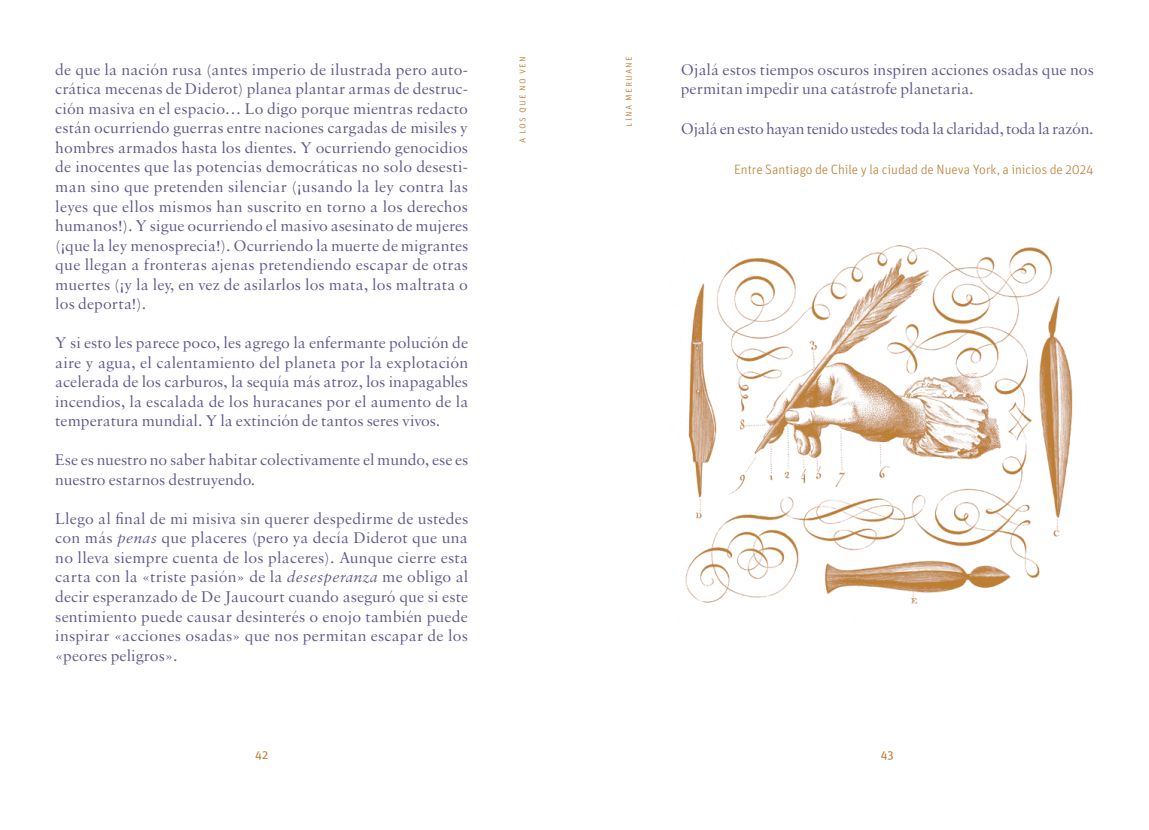
<style>
.page{position:relative;width:1149px;height:830px;background:#fff}
.page>*{position:absolute;margin:0;border:0;box-sizing:border-box;transform-origin:0 0}
.t1{font:16.5px/19.5px "Sabon MT Std";color:#5d578b;text-align:justify}
.t2{font:16.5px "Sabon MT Std";letter-spacing:-.02em;color:#5d578b}
.t3{font:300 13.5px "Unit Pro";color:#bb7e33}
.t4{font:12px "Unit Pro";color:#bb7e33}
.t5{font:300 10.5px "Unit Pro";letter-spacing:.1em;color:#bb7e33}
.s1{font-style:italic}
</style>
<div class="page">
<img style="left:670px;top:245px;width:403px;height:359px">
<p class="t1" style="left:55px;top:59px;width:414px">de que la nación rusa (antes imperio de ilustrada pero auto&shy;crática mecenas de Diderot) planea plantar armas de destruc&shy;ción masiva en el espacio… Lo digo porque mientras redacto están ocurriendo guerras entre naciones cargadas de misiles y hombres armados hasta los dientes. Y ocurriendo genocidios de inocentes que las potencias democráticas no solo desesti&shy;man sino que pretenden silenciar (¡usando la ley contra las leyes que ellos mismos han suscrito en torno a los derechos humanos!). Y sigue ocurriendo el masivo asesinato de mujeres (¡que la ley menosprecia!). Ocurriendo la muerte de migrantes que llegan a fronteras ajenas pretendiendo escapar de otras muertes (¡y la ley, en vez de asilarlos los mata, los maltrata o los deporta!).</p>
<p class="t1" style="left:55px;top:332px;width:414px">Y si esto les parece poco, les agrego la enfermante polución de aire y agua, el calentamiento del planeta por la explotación acelerada de los carburos, la sequía más atroz, los inapagables incendios, la escalada de los huracanes por el aumento de la temperatura mundial. Y la extinción de tantos seres vivos.</p>
<p class="t1" style="left:55px;top:449px;width:414px">Ese es nuestro no saber habitar colectivamente el mundo, ese es nuestro estarnos destruyendo.</p>
<p class="t1" style="left:55px;top:508px;width:414px">Llego al final de mi misiva sin querer despedirme de ustedes con más <span class="s1">penas</span> que placeres (pero ya decía Diderot que una no lleva siempre cuenta de los placeres). Aunque cierre esta carta con la «triste pasión» de la <span class="s1">desesperanza</span> me obligo al decir esperanzado de De Jaucourt cuando aseguró que si este sentimiento puede causar desinterés o enojo también puede inspirar «acciones osadas» que nos permitan escapar de los «peores peligros».</p>
<p class="t5" style="left:515px;top:143px;width:88px;rotate:-90deg">a los que no ven</p>
<p class="t5" style="left:621px;top:126px;width:72px;rotate:-90deg">lina meruane</p>
<p class="t1" style="left:680px;top:59px;width:414px">Ojalá estos tiempos oscuros inspiren acciones osadas que nos permitan impedir una catástrofe planetaria.</p>
<p class="t2" style="left:680px;top:118px;width:414px">Ojalá en esto hayan tenido ustedes toda la claridad, toda la razón.</p>
<p class="t3" style="left:733px;top:160px;width:361px">Entre Santiago de Chile y la ciudad de Nueva York, a inicios de 2024</p>
<p class="t4" style="left:255px;top:746px;width:14px">42</p>
<p class="t4" style="left:880px;top:746px;width:15px">43</p>
</div>
